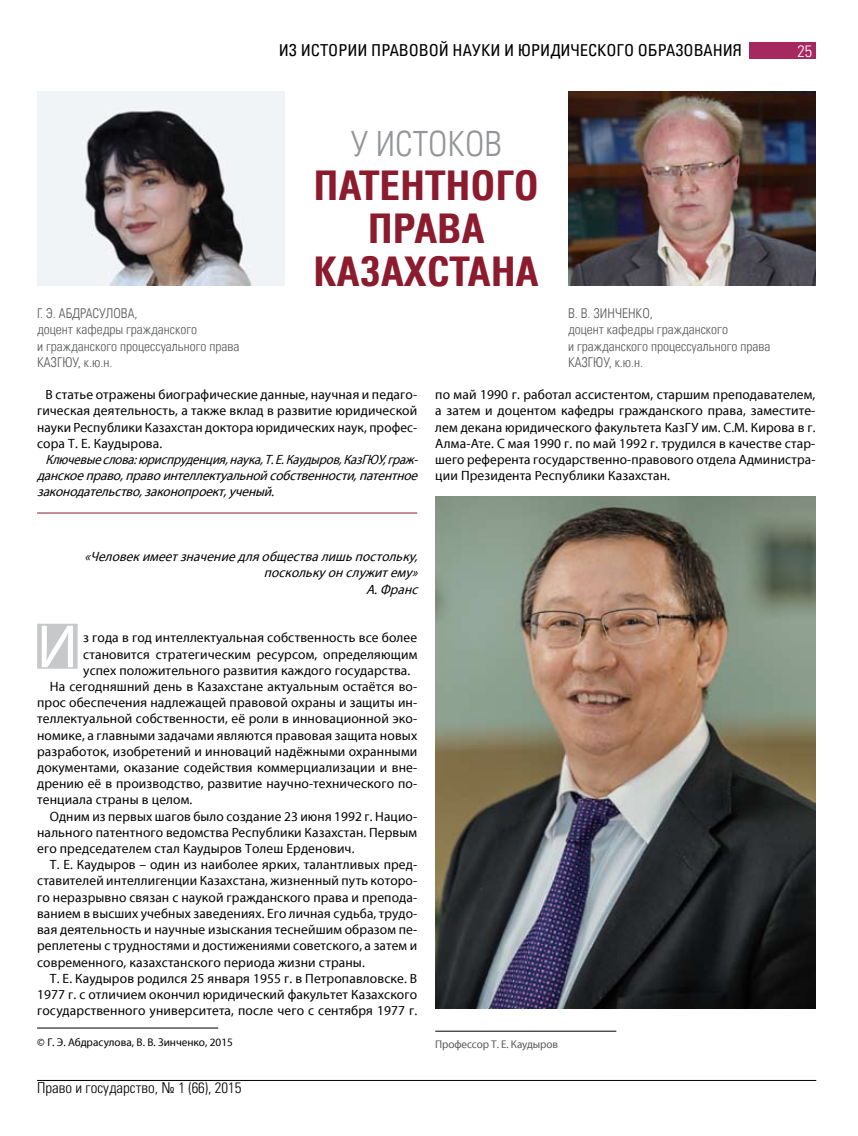
<style>
.page{position:relative;width:858px;height:1136px;background:#fff}
.page>*{position:absolute;margin:0;border:0;box-sizing:border-box;transform-origin:0 0}
.t1{font:61.5px "SM Myriad Pro Regular";color:#fff}
.t2{font:40.95px/43px "Partner Condensed Bold kaz";color:#8c1b2e}
.t3{font:34.8px "Partner Light Condensed kaz";color:#939598}
.t4{font:16.5px "Partner Condensed kaz";color:#000}
.t5{font:300 condensed 16.5px "Partner";color:#fff}
.t6{font:300 condensed 15px "Partner";color:#000}
.t7{font:13.5px/16.2px "SM Myriad Pro Regular";letter-spacing:.01em;color:#000;text-align:justify}
.t8{font:13.5px/16.2px "Partner Light Condensed kaz";color:#58595b}
.t9{font:italic 13.5px/16.2px "SM Myriad Pro Regular";color:#000;text-align:justify;scale:.94 1}
.t10{font:italic 13.5px/16.2px "SM Myriad Pro Regular";color:#000;text-align:right}
.t11{font:11.25px "SM Myriad Pro Regular";color:#000}
.t12{font:11.25px "SM Myriad Pro Regular";letter-spacing:-.01em;color:#58595b}
</style>
<div class="page">
<div style="left:749px;top:43px;width:66px;height:16px;background:#a5295f"></div>
<hr style="left:37px;top:1080px;width:779px;height:1px;background:#000">
<div style="left:37px;top:623px;width:41px;height:45px;background:#c6c8ca"></div>
<hr style="left:37px;top:512px;width:380px;height:1px;background:#8c1b2e">
<hr style="left:37px;top:1027px;width:181px;height:1px;background:#000">
<img style="left:37px;top:91px;width:248px;height:195px">
<img style="left:568px;top:91px;width:247px;height:195px">
<img style="left:435px;top:496px;width:380px;height:512px">
<hr style="left:435px;top:1030px;width:181px;height:1px;background:#000">
<p class="t4" style="left:279px;top:41px;width:465px">Из истории правовой науки и юридического образования</p>
<p class="t5" style="left:797px;top:41px;width:16px">25</p>
<h3 class="t3" style="left:351px;top:124px;width:153px">У истоков</h3>
<h2 class="t2" style="left:314px;top:167px;width:22px">пате</h2>
<h2 class="t2" style="left:400px;top:167px;width:93px">нтного</h2>
<h2 class="t2" style="left:314px;top:210px;width:226px;text-indent:54px">права<br>Казахстана</h2>
<p class="t8" style="left:37px;top:306px;width:204px">Г. Э. Абдрасулова,<br>доцент кафедры гражданского<br>и гражданского процессуального права<br>КазГЮУ, к.ю.н.</p>
<p class="t8" style="left:568px;top:306px;width:204px">В. В. Зинченко,<br>доцент кафедры гражданского<br>и гражданского процессуального права<br>КазГЮУ, к.ю.н.</p>
<p class="t7" style="left:37px;top:386px;width:382px;text-indent:9px">В статье отражены биографические данные, научная и педаго&shy;гическая деятельность, а также вклад в развитие юридической науки Республики Казахстан доктора юридических наук, профес&shy;сора Т. Е. Каудырова.</p>
<p class="t9" style="left:37px;top:451px;width:410px;text-indent:9px">Ключевыеслова:юриспруденция,наука,Т.Е.Каудыров,КазГЮУ,граж&shy;данскоеправо,правоинтеллектуальнойсобственности,патентное законодательство,законопроект,ученый.</p>
<p class="t7" style="left:435px;top:386px;width:382px">по май 1990 г. работал ассистентом, старшим преподавателем, а затем и доцентом кафедры гражданского права, заместите&shy;лем декана юридического факультета КазГУ им. С.М. Кирова в г.<br>Алма-Ате. С мая 1990 г. по май 1992 г. трудился в качестве стар&shy;шего референта государственно-правового отдела Администра&shy;ции Президента Республики Казахстан.</p>
<p class="t10" style="left:84px;top:548px;width:339px">«Человекимеетзначениедляобществалишьпостольку, посколькуонслужитему»<br>А.Франс</p>
<h1 class="t1" style="left:37px;top:608px;width:42px">И</h1>
<p class="t7" style="left:83px;top:629px;width:336px">з года в год интеллектуальная собственность все более</p>
<p class="t7" style="left:83px;top:645px;width:336px">становится стратегическим ресурсом, определяющим</p>
<p class="t7" style="left:83px;top:661px;width:329px">успех положительного развития каждого государства.</p>
<p class="t7" style="left:50px;top:678px;width:369px">На сегодняшний день в Казахстане актуальным остаётся во-</p>
<p class="t7" style="left:37px;top:694px;width:382px">прос обеспечения надлежащей правовой охраны и защиты ин-</p>
<p class="t7" style="left:37px;top:710px;width:382px">теллектуальной собственности, её роли в инновационной эко-</p>
<p class="t7" style="left:37px;top:726px;width:382px">номике, а главными задачами являются правовая защита новых</p>
<p class="t7" style="left:37px;top:742px;width:382px">разработок, изобретений и инноваций надёжными охранными</p>
<p class="t7" style="left:37px;top:759px;width:382px">документами, оказание содействия коммерциализации и вне-</p>
<p class="t7" style="left:37px;top:775px;width:382px">дрению её в производство, развитие научно-технического по-</p>
<p class="t7" style="left:37px;top:791px;width:157px">тенциала страны в целом.</p>
<p class="t7" style="left:50px;top:807px;width:369px">Одним из первых шагов было создание 23 июня 1992 г. Нацио-</p>
<p class="t7" style="left:37px;top:823px;width:382px">нального патентного ведомства Республики Казахстан. Первым</p>
<p class="t7" style="left:37px;top:840px;width:319px">его председателем стал Каудыров Толеш Ерденович.</p>
<p class="t7" style="left:50px;top:856px;width:369px">Т. Е. Каудыров – один из наиболее ярких, талантливых пред-</p>
<p class="t7" style="left:37px;top:872px;width:382px">ставителей интеллигенции Казахстана, жизненный путь которо-</p>
<p class="t7" style="left:37px;top:888px;width:382px">го неразрывно связан с наукой гражданского права и препода-</p>
<p class="t7" style="left:37px;top:904px;width:382px">ванием в высших учебных заведениях. Его личная судьба, трудо-</p>
<p class="t7" style="left:37px;top:921px;width:382px">вая деятельность и научные изыскания теснейшим образом пе-</p>
<p class="t7" style="left:37px;top:937px;width:382px">реплетены с трудностями и достижениями советского, а затем и</p>
<p class="t7" style="left:37px;top:953px;width:329px">современного, казахстанского периода жизни страны.</p>
<p class="t7" style="left:50px;top:969px;width:369px">Т. Е. Каудыров родился 25 января 1955 г. в Петропавловске. В</p>
<p class="t7" style="left:37px;top:985px;width:382px">1977 г. с отличием окончил юридический факультет Казахского</p>
<p class="t7" style="left:37px;top:1002px;width:382px">государственного университета, после чего с сентября 1977 г.</p>
<p class="t11" style="left:37px;top:1035px;width:197px">© Г. Э. Абдрасулова, В. В. Зинченко, 2015</p>
<p class="t6" style="left:37px;top:1079px;width:206px">Право и государство, № 1 (66), 2015</p>
<p class="t12" style="left:435px;top:1036px;width:124px">Профессор Т. Е. Каудыров</p>
</div>
